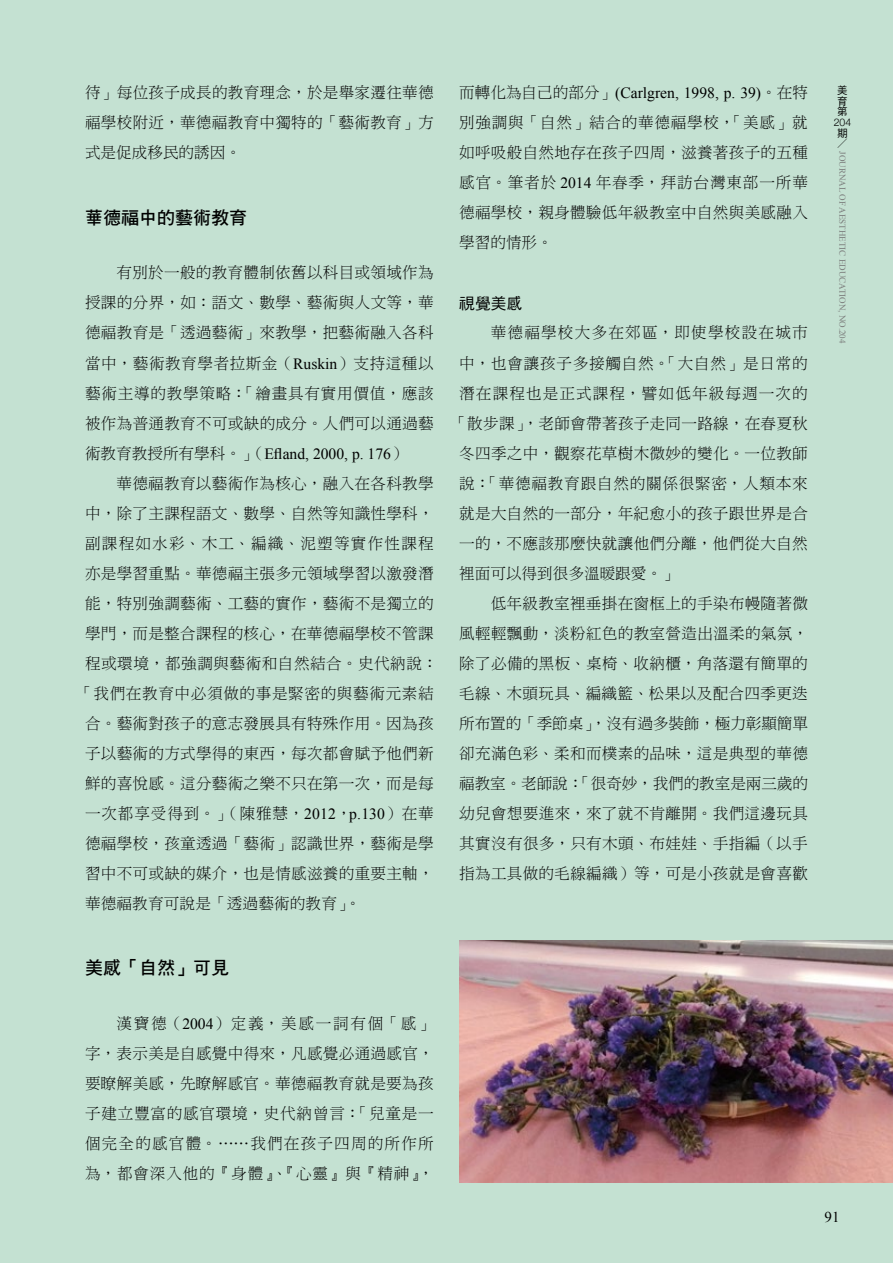
<style>
.page{position:relative;width:893px;height:1263px;background:#c4e1d2}
.page>*{position:absolute;margin:0;border:0;box-sizing:border-box;transform-origin:0 0}
.t1{font:18px "DF Hei Std W7";color:#000}
.t2{font:15.75px "DF Hei Std W5";color:#000}
.t3{font:15.6px/30px "DF Ming Std W3";letter-spacing:.02em;color:#000;text-align:justify}
.t4{font:15.6px "Times New Roman";color:#000}
.t5{font:15.6px "DF Ming Std W3";letter-spacing:-.005em;color:#000}
.t6{font:15.6px "DF Ming Std W3";letter-spacing:.045em;color:#000}
.t7{font:15.6px "DF Ming Std W3";letter-spacing:.08em;color:#000}
.t8{font:15.6px "DF Ming Std W3";letter-spacing:.055em;color:#000}
.t9{font:15.6px "DF Ming Std W3";letter-spacing:.04em;color:#000}
.t10{font:15.6px "DF Ming Std W3";letter-spacing:.07em;color:#000}
.t11{font:15.6px "DF Ming Std W3";color:#000}
.t12{font:15px "Times New Roman";color:#000}
.t13{font:10.5px/10.5px "DF Hei Std W5";color:#000;text-align:justify}
.t14{font:300 10.5px "Helvetica Neue";color:#000}
.t15{font:10.5px "DF Ming Std W3";color:#000}
.t16{font:9px "Times New Roman";color:#7b7d7c}
.s1{font-family:"Times New Roman"}
.s2{font-family:"DF Ming Std W3"}
</style>
<div class="page">
<img style="left:459px;top:941px;width:434px;height:241px">
<p class="t3" style="left:85px;top:78px;width:350px">待」每位孩子成長的教育理念，於是舉家遷往華德福學校附近，華德福教育中獨特的「藝術教育」方式是促成移民的誘因。</p>
<p class="t1" style="left:85px;top:208px;width:163px">華德福中的藝術教育</p>
<p class="t3" style="left:85px;top:258px;width:350px;text-indent:31px">有別於一般的教育體制依舊以科目或領域作為授課的分界，如：語文、數學、藝術與人文等，華德福教育是「透過藝術」來教學，把藝術融入各科當中，藝術教育學者拉斯金（<span class="s1">Ruskin</span>）支持這種以藝術主導的教學策略：「繪畫具有實用價值，應該被作為普通教育不可或缺的成分。人們可以通過藝</p>
<p class="t4" style="left:85px;top:443px;width:323px"><span class="s2">術教育教授所有學科。」（</span>Efland, 2000, p. 176<span class="s2">）</span></p>
<p class="t3" style="left:117px;top:468px;width:319px">華德福教育以藝術作為核心，融入在各科教學</p>
<p class="t3" style="left:85px;top:498px;width:350px">中，除了主課程語文、數學、自然等知識性學科，</p>
<p class="t7" style="left:85px;top:534px;width:350px">副課程如水彩、木工、編織、泥塑等實作性課程</p>
<p class="t3" style="left:85px;top:558px;width:350px">亦是學習重點。華德福主張多元領域學習以激發潛</p>
<p class="t3" style="left:85px;top:588px;width:350px">能，特別強調藝術、工藝的實作，藝術不是獨立的</p>
<p class="t3" style="left:85px;top:618px;width:350px">學門，而是整合課程的核心，在華德福學校不管課</p>
<p class="t3" style="left:85px;top:648px;width:354px">程或環境，都強調與藝術和自然結合。史代納說：</p>
<p class="t9" style="left:77px;top:684px;width:358px">「我們在教育中必須做的事是緊密的與藝術元素結</p>
<p class="t3" style="left:85px;top:708px;width:350px">合。藝術對孩子的意志發展具有特殊作用。因為孩</p>
<p class="t3" style="left:85px;top:738px;width:350px">子以藝術的方式學得的東西，每次都會賦予他們新</p>
<p class="t3" style="left:85px;top:768px;width:350px">鮮的喜悅感。這分藝術之樂不只在第一次，而是每</p>
<p class="t8" style="left:85px;top:804px;width:350px">一次都享受得到。」（陳雅慧，<span class="s1">2012</span>，<span class="s1">p.130</span>）在華</p>
<p class="t3" style="left:85px;top:828px;width:350px">德福學校，孩童透過「藝術」認識世界，藝術是學</p>
<p class="t3" style="left:85px;top:858px;width:350px">習中不可或缺的媒介，也是情感滋養的重要主軸，</p>
<p class="t3" style="left:85px;top:888px;width:277px">華德福教育可說是「透過藝術的教育」。</p>
<p class="t1" style="left:85px;top:958px;width:145px">美感「自然」可見</p>
<p class="t3" style="left:85px;top:1008px;width:350px;text-indent:31px">漢寶德（<span class="s1">2004</span>）定義，美感一詞有個「感」字，表示美是自感覺中得來，凡感覺必通過感官，要瞭解美感，先瞭解感官。華德福教育就是要為孩子建立豐富的感官環境，史代納曾言：「兒童是一個完全的感官體。⋯⋯我們在孩子四周的所作所為，都會深入他的『身體』、『心靈』與『精神』，</p>
<p class="t4" style="left:459px;top:83px;width:350px"><span class="s2">而轉化為自己的部分」</span>(Carlgren, 1998, p. 39)<span class="s2">。在特</span></p>
<p class="t3" style="left:459px;top:108px;width:350px">別強調與「自然」結合的華德福學校，「美感」就如呼吸般自然地存在孩子四周，滋養著孩子的五種感官。筆者於 <span class="s1">2014</span> 年春季，拜訪台灣東部一所華德福學校，親身體驗低年級教室中自然與美感融入學習的情形。</p>
<p class="t2" style="left:459px;top:294px;width:64px">視覺美感</p>
<p class="t7" style="left:491px;top:324px;width:319px">華德福學校大多在郊區，即使學校設在城市</p>
<p class="t6" style="left:459px;top:354px;width:350px">中，也會讓孩子多接觸自然。「大自然」是日常的</p>
<p class="t10" style="left:459px;top:384px;width:350px">潛在課程也是正式課程，譬如低年級每週一次的</p>
<p class="t3" style="left:451px;top:408px;width:358px">「散步課」，老師會帶著孩子走同一路線，在春夏秋</p>
<p class="t3" style="left:459px;top:438px;width:350px">冬四季之中，觀察花草樹木微妙的變化。一位教師</p>
<p class="t6" style="left:459px;top:474px;width:350px">說：「華德福教育跟自然的關係很緊密，人類本來</p>
<p class="t3" style="left:459px;top:498px;width:350px">就是大自然的一部分，年紀愈小的孩子跟世界是合</p>
<p class="t3" style="left:459px;top:528px;width:350px">一的，不應該那麼快就讓他們分離，他們從大自然</p>
<p class="t11" style="left:459px;top:564px;width:220px">裡面可以得到很多溫暖跟愛。」</p>
<p class="t3" style="left:491px;top:588px;width:319px">低年級教室裡垂掛在窗框上的手染布幔隨著微</p>
<p class="t3" style="left:459px;top:618px;width:350px">風輕輕飄動，淡粉紅色的教室營造出溫柔的氣氛，</p>
<p class="t3" style="left:459px;top:648px;width:350px">除了必備的黑板、桌椅、收納櫃，角落還有簡單的</p>
<p class="t3" style="left:459px;top:678px;width:350px">毛線、木頭玩具、編織籃、松果以及配合四季更迭</p>
<p class="t5" style="left:459px;top:714px;width:350px">所布置的「季節桌」，沒有過多裝飾，極力彰顯簡單</p>
<p class="t3" style="left:459px;top:738px;width:350px">卻充滿色彩、柔和而樸素的品味，這是典型的華德</p>
<p class="t5" style="left:459px;top:774px;width:350px">福教室。老師說：「很奇妙，我們的教室是兩三歲的</p>
<p class="t3" style="left:459px;top:798px;width:350px">幼兒會想要進來，來了就不肯離開。我們這邊玩具</p>
<p class="t3" style="left:459px;top:828px;width:350px">其實沒有很多，只有木頭、布娃娃、手指編（以手</p>
<p class="t3" style="left:459px;top:858px;width:350px">指為工具做的毛線編織）等，可是小孩就是會喜歡</p>
<p class="t13" style="left:837px;top:85px;width:12px">美育第</p>
<p class="t14" style="left:834px;top:113px;width:19px">204</p>
<p class="t13" style="left:837px;top:127px;width:11px">期</p>
<p class="t15" style="left:837px;top:138px;width:11px">／</p>
<p class="t16" style="left:849px;top:151px;width:194px;rotate:90deg">JOURNAL OF AESTHETIC EDUCATION, NO.204</p>
<p class="t12" style="left:825px;top:1207px;width:16px">91</p>
</div>
